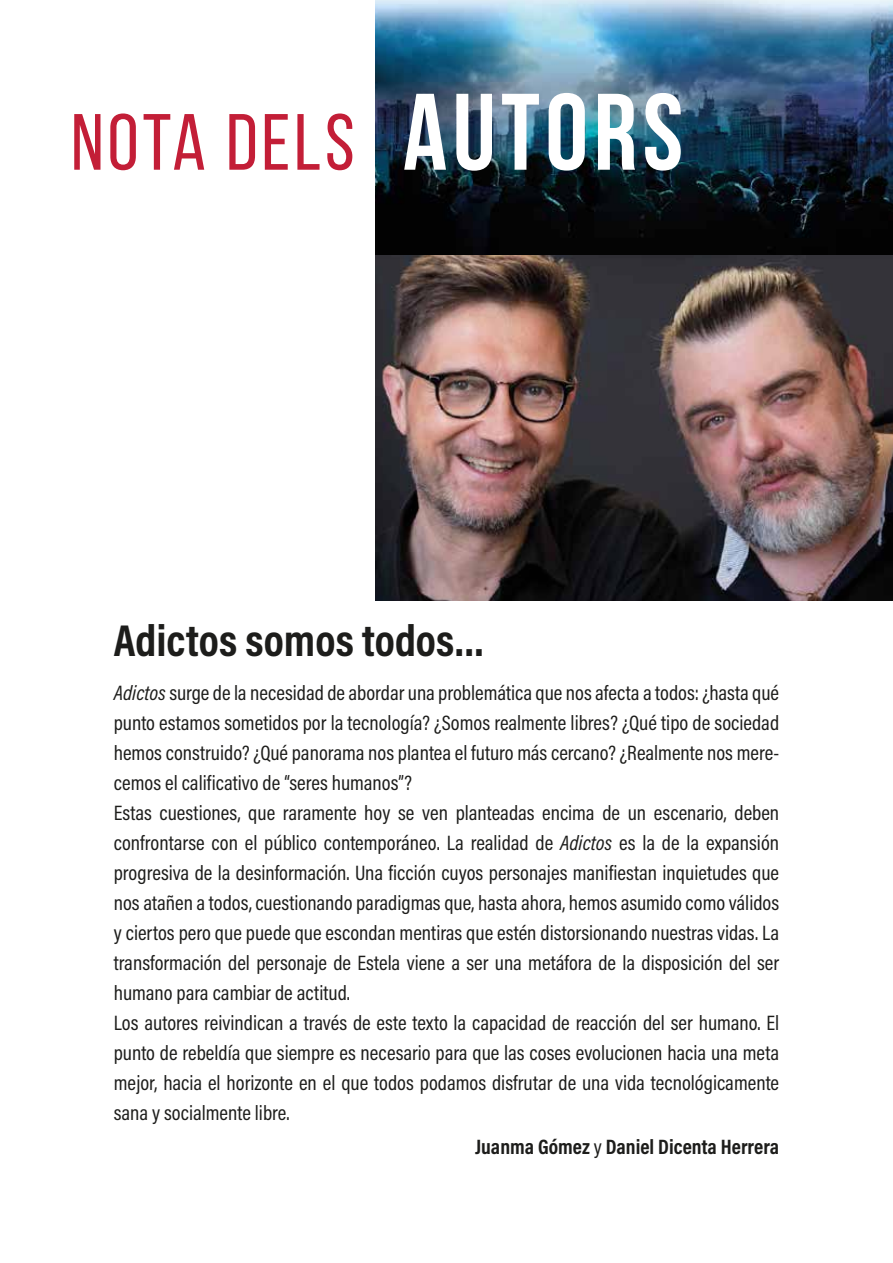
<style>
.page{position:relative;width:893px;height:1263px;background:#fff}
.page>*{position:absolute;margin:0;border:0;box-sizing:border-box;transform-origin:0 0}
.t1{font:79.5px "Bebas Neue";letter-spacing:.05em;color:#c31e37}
.t2{font:700 45px "Acumin Pro Cond";color:#1d1d1b}
.t3{font:21px/30px "Acumin Pro Cond";color:#1d1d1b}
.t4{font:700 21px "Acumin Pro Cond";color:#1d1d1b}
.s1{font-weight:700;font-size:108.45px;color:#fff}
.s2{font-style:italic}
.s3{font-weight:400}
</style>
<div class="page">
<img style="left:375px;top:0;width:518px;height:256px">
<img style="left:375px;top:256px;width:518px;height:344px">
<h1 class="t1" style="left:71px;top:99px;width:614px">NOTA DELS <span class="s1">AUTORS</span></h1>
<h2 class="t2" style="left:114px;top:611px;width:373px">Adictos somos todos…</h2>
<p class="t3" style="left:114px;top:677px;width:667px"><span class="s2">Adictos</span> surge de la necesidad de abordar una problemática que nos afecta a todos: ¿hasta qué punto estamos sometidos por la tecnología? ¿Somos realmente libres? ¿Qué tipo de sociedad hemos construido? ¿Qué panorama nos plantea el futuro más cercano? ¿Realmente nos mere&shy;cemos el calificativo de “seres humanos”?<br>Estas cuestiones, que raramente hoy se ven planteadas encima de un escenario, deben confrontarse con el público contemporáneo. La realidad de <span class="s2">Adictos</span> es la de la expansión progresiva de la desinformación. Una ficción cuyos personajes manifiestan inquietudes que nos atañen a todos, cuestionando paradigmas que, hasta ahora, hemos asumido como válidos y ciertos pero que puede que escondan mentiras que estén distorsionando nuestras vidas. La transformación del personaje de Estela viene a ser una metáfora de la disposición del ser humano para cambiar de actitud.<br>Los autores reivindican a través de este texto la capacidad de reacción del ser humano. El punto de rebeldía que siempre es necesario para que las coses evolucionen hacia una meta mejor, hacia el horizonte en el que todos podamos disfrutar de una vida tecnológicamente sana y socialmente libre.</p>
<p class="t4" style="left:475px;top:1133px;width:305px">Juanma Gómez <span class="s3">y</span> Daniel Dicenta Herrera</p>
</div>
